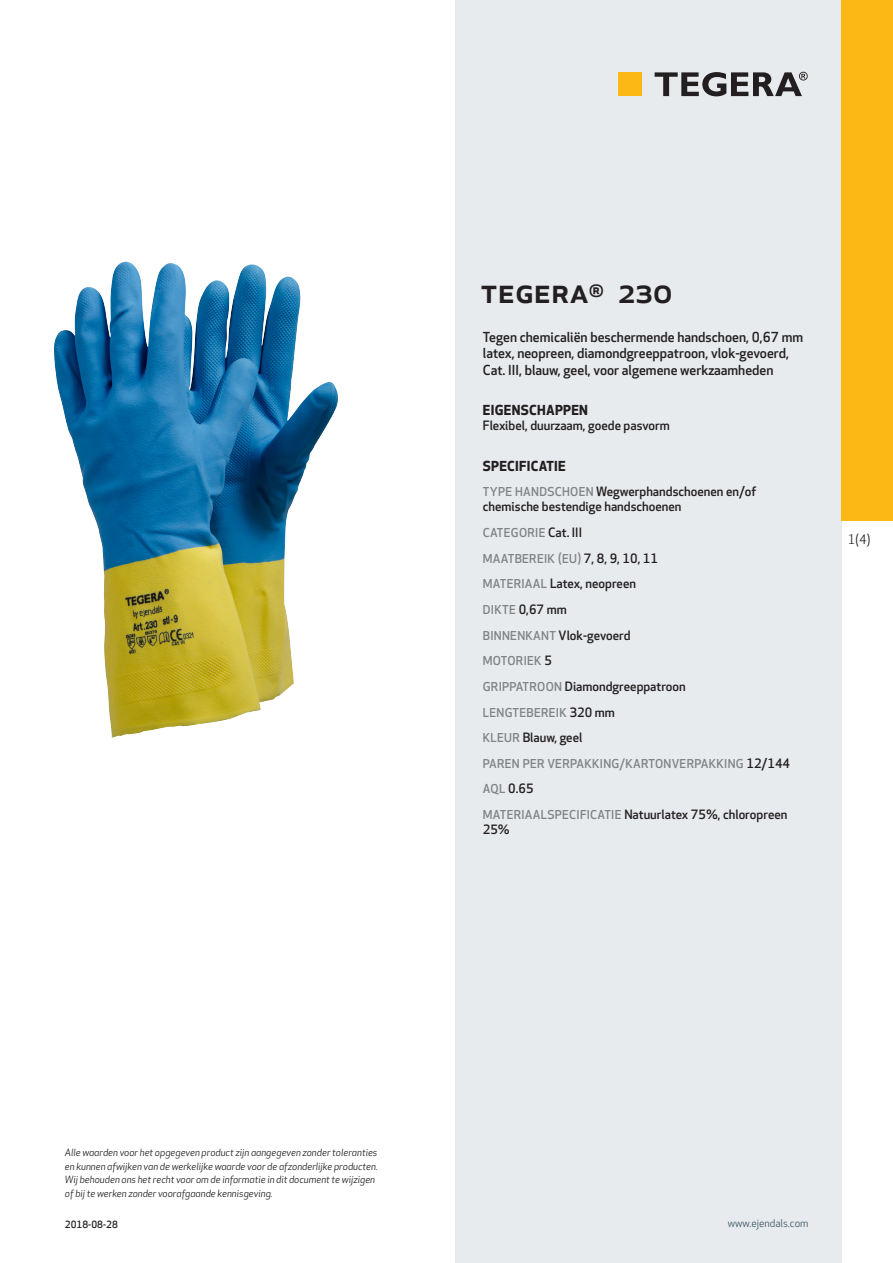
<style>
.page{position:relative;width:893px;height:1263px;background:#fff}
.page>*{position:absolute;margin:0;border:0;box-sizing:border-box;transform-origin:0 0}
.prodname{font:500 34.5px "Apex New";color:#231f20}
.Funktion_body{font:500 13.5px/16.5px "Apex New";color:#231f20}
.Funktion_body-2{font:700 13.5px "Apex New";letter-spacing:.025em;color:#231f20}
.t1{font:12.75px "Apex New";color:#231f20}
.Funktion_body-3{font:500 12.6px/15px "Apex New";color:#231f20}
.Funktion_body-4{font:500 12px "Apex New";letter-spacing:.025em;color:#808285}
.t2{font:10.5px "Apex New";color:#405968}
.t3{font:italic 9.75px/13.5px "Apex New";color:#231f20}
.Sidfot_datum{font:500 9.75px "Apex New";color:#231f20}
.s1{font-size:12px;color:#808285}
.s2{font-size:12.6px;color:#231f20}
</style>
<div class="page">
<div style="left:455px;top:0;width:387px;height:1263px;background:#e8ebee"></div>
<div style="left:842px;top:0;width:51px;height:520px;background:#fcb814"></div>
<img style="left:54px;top:263px;width:260px;height:475px">
<div style="left:618px;top:72px;width:24px;height:24px;background:#fcb814"></div>
<svg style="left:655px;top:72px;width:153px;height:24px"></svg>
<p class="prodname" style="left:480px;top:267px;width:194px">TEGERA<sup>®</sup> 230</p>
<p class="Funktion_body" style="left:483px;top:328px;width:322px">Tegen chemicaliën beschermende handschoen, 0,67 mm latex, neopreen, diamondgreeppatroon, vlok-gevoerd,<br>Cat. III, blauw, geel, voor algemene werkzaamheden</p>
<p class="Funktion_body-2" style="left:483px;top:400px;width:107px">EIGENSCHAPPEN</p>
<p class="Funktion_body-3" style="left:483px;top:418px;width:188px">Flexibel, duurzaam, goede pasvorm</p>
<p class="Funktion_body-2" style="left:483px;top:456px;width:84px">SPECIFICATIE</p>
<p class="Funktion_body-3" style="left:483px;top:484px;width:275px"><span class="s1">TYPE HANDSCHOEN</span> Wegwerphandschoenen en/of chemische bestendige handschoenen</p>
<p class="Funktion_body-4" style="left:483px;top:525px;width:101px">CATEGORIE <span class="s2">Cat. III</span></p>
<p class="Funktion_body-4" style="left:483px;top:550px;width:177px">MAATBEREIK (EU) <span class="s2">7, 8, 9, 10, 11</span></p>
<p class="Funktion_body-3" style="left:483px;top:576px;width:155px"><span class="s1">MATERIAAL</span> Latex, neopreen</p>
<p class="Funktion_body-3" style="left:483px;top:602px;width:85px"><span class="s1">DIKTE</span> 0,67 mm</p>
<p class="Funktion_body-3" style="left:483px;top:627px;width:149px"><span class="s1">BINNENKANT</span> Vlok-gevoerd</p>
<p class="Funktion_body-4" style="left:483px;top:653px;width:71px">MOTORIEK <span class="s2">5</span></p>
<p class="Funktion_body-3" style="left:483px;top:679px;width:204px"><span class="s1">GRIPPATROON</span> Diamondgreeppatroon</p>
<p class="Funktion_body-4" style="left:483px;top:704px;width:134px">LENGTEBEREIK <span class="s2">320 mm</span></p>
<p class="Funktion_body-3" style="left:483px;top:730px;width:101px"><span class="s1">KLEUR</span> Blauw, geel</p>
<p class="Funktion_body-4" style="left:483px;top:755px;width:309px">PAREN PER VERPAKKING/KARTONVERPAKKING <span class="s2">12/144</span></p>
<p class="Funktion_body-3" style="left:483px;top:781px;width:52px"><span class="s1">AQL</span> 0.65</p>
<p class="Funktion_body-3" style="left:483px;top:807px;width:306px"><span class="s1">MATERIAALSPECIFICATIE</span> Natuurlatex 75%, chloropreen<br>25%</p>
<p class="t1" style="left:848px;top:531px;width:24px">1(4)</p>
<p class="t3" style="left:65px;top:1146px;width:315px">Alle waarden voor het opgegeven product zijn aangegeven zonder toleranties en kunnen afwijken van de werkelijke waarde voor de afzonderlijke producten.<br>Wij behouden ons het recht voor om de informatie in dit document te wijzigen of bij te werken zonder voorafgaande kennisgeving.</p>
<p class="Sidfot_datum" style="left:65px;top:1218px;width:54px">2018-08-28</p>
<p class="t2" style="left:728px;top:1217px;width:82px">www.ejendals.com</p>
</div>
